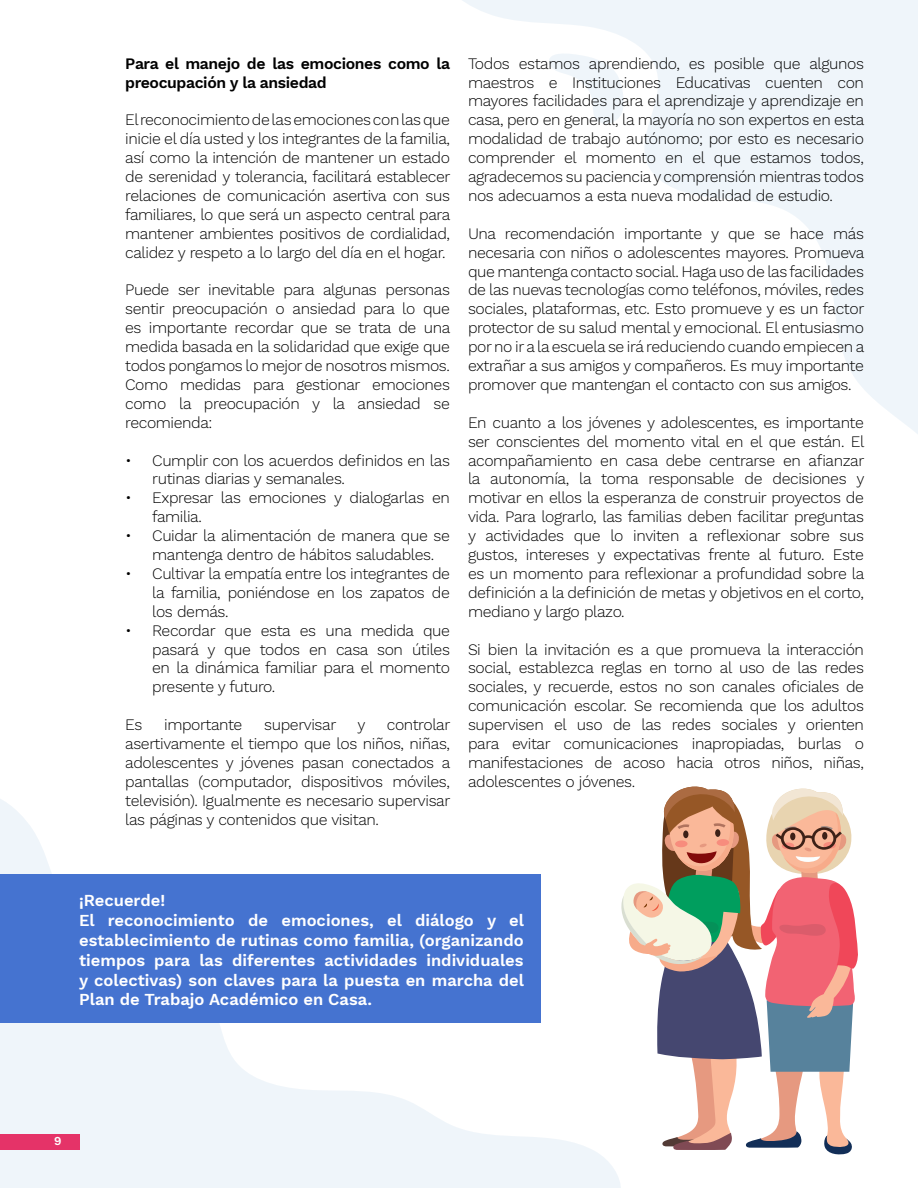
<style>
.page{position:relative;width:918px;height:1188px;background:#fff}
.page>*{position:absolute;margin:0;border:0;box-sizing:border-box;transform-origin:0 0}
.t1{font:600 16.5px/19.8px "Work Sans";color:#fff}
.t2{font:300 15.75px/18.9px "Work Sans";letter-spacing:-.025em;color:#000;text-align:justify}
.t3{font:600 15.75px/18.9px "Work Sans";letter-spacing:-.025em;color:#000}
.t4{font:600 12px "Work Sans";color:#fff}
</style>
<div class="page">
<svg style="left:462px;top:0;width:456px;height:434px"></svg>
<svg style="left:0;top:799px;width:621px;height:389px"></svg>
<div style="left:0;top:874px;width:541px;height:148px;background:#4573d0"></div>
<svg style="left:621px;top:786px;width:237px;height:369px"></svg>
<p class="t3" style="left:125px;top:55px;width:327px">Para el manejo de las emociones como la preocupación y la ansiedad</p>
<p class="t2" style="left:125px;top:111px;width:327px">El reconocimiento de las emociones con las que inicie el día usted y los integrantes de la familia, así como la intención de mantener un estado de serenidad y tolerancia, facilitará establecer relaciones de comunicación asertiva con sus familiares, lo que será un aspecto central para mantener ambientes positivos de cordialidad, calidez y respeto a lo largo del día en el hogar.</p>
<p class="t2" style="left:125px;top:281px;width:327px">Puede ser inevitable para algunas personas sentir preocupación o ansiedad para lo que es importante recordar que se trata de una medida basada en la solidaridad que exige que todos pongamos lo mejor de nosotros mismos.<br>Como medidas para gestionar emociones como la preocupación y la ansiedad se recomienda:</p>
<p class="t2" style="left:152px;top:451px;width:299px;text-indent:-27px">• Cumplir con los acuerdos definidos en las rutinas diarias y semanales.</p>
<p class="t2" style="left:152px;top:489px;width:299px;text-indent:-27px">• Expresar las emociones y dialogarlas en familia.</p>
<p class="t2" style="left:152px;top:527px;width:299px;text-indent:-27px">• Cuidar la alimentación de manera que se mantenga dentro de hábitos saludables.</p>
<p class="t2" style="left:152px;top:565px;width:299px;text-indent:-27px">• Cultivar la empatía entre los integrantes de la familia, poniéndose en los zapatos de los demás.</p>
<p class="t2" style="left:152px;top:621px;width:299px;text-indent:-27px">• Recordar que esta es una medida que pasará y que todos en casa son útiles en la dinámica familiar para el momento presente y futuro.</p>
<p class="t2" style="left:125px;top:716px;width:19px">Es</p>
<p class="t2" style="left:164px;top:716px;width:80px">importante</p>
<p class="t2" style="left:264px;top:716px;width:74px">supervisar</p>
<p class="t2" style="left:357px;top:716px;width:10px">y</p>
<p class="t2" style="left:125px;top:716px;width:327px;text-indent:262px">controlar asertivamente el tiempo que los niños, niñas, adolescentes y jóvenes pasan conectados a pantallas (computador, dispositivos móviles, televisión). Igualmente es necesario supervisar las páginas y contenidos que visitan.</p>
<p class="t2" style="left:468px;top:54px;width:398px">Todos estamos aprendiendo, es posible que algunos maestros e Instituciones Educativas cuenten con mayores facilidades para el aprendizaje y aprendizaje en casa, pero en general, la mayoría no son expertos en esta modalidad de trabajo autónomo; por esto es necesario comprender el momento en el que estamos todos, agradecemos su paciencia y comprensión mientras todos nos adecuamos a esta nueva modalidad de estudio.</p>
<p class="t2" style="left:468px;top:225px;width:398px">Una recomendación importante y que se hace más necesaria con niños o adolescentes mayores. Promueva que mantenga contacto social. Haga uso de las facilidades de las nuevas tecnologías como teléfonos, móviles, redes sociales, plataformas, etc. Esto promueve y es un factor protector de su salud mental y emocional. El entusiasmo por no ir a la escuela se irá reduciendo cuando empiecen a extrañar a sus amigos y compañeros. Es muy importante promover que mantengan el contacto con sus amigos.</p>
<p class="t2" style="left:468px;top:414px;width:398px">En cuanto a los jóvenes y adolescentes, es importante ser conscientes del momento vital en el que están. El acompañamiento en casa debe centrarse en afianzar la autonomía, la toma responsable de decisiones y motivar en ellos la esperanza de construir proyectos de vida. Para lograrlo, las familias deben facilitar preguntas y actividades que lo inviten a reflexionar sobre sus gustos, intereses y expectativas frente al futuro. Este es un momento para reflexionar a profundidad sobre la definición a la definición de metas y objetivos en el corto, mediano y largo plazo.</p>
<p class="t2" style="left:468px;top:640px;width:398px">Si bien la invitación es a que promueva la interacción social, establezca reglas en torno al uso de las redes sociales, y recuerde, estos no son canales oficiales de comunicación escolar. Se recomienda que los adultos supervisen el uso de las redes sociales y orienten para evitar comunicaciones inapropiadas, burlas o manifestaciones de acoso hacia otros niños, niñas, adolescentes o jóvenes.</p>
<p class="t1" style="left:79px;top:892px;width:446px">¡Recuerde!<br>El reconocimiento de emociones, el diálogo y el establecimiento de rutinas como familia, (organizando tiempos para las diferentes actividades individuales y colectivas) son claves para la puesta en marcha del Plan de Trabajo Académico en Casa.</p>
<p class="t4" style="left:54px;top:1134px;width:9px">9</p>
</div>
